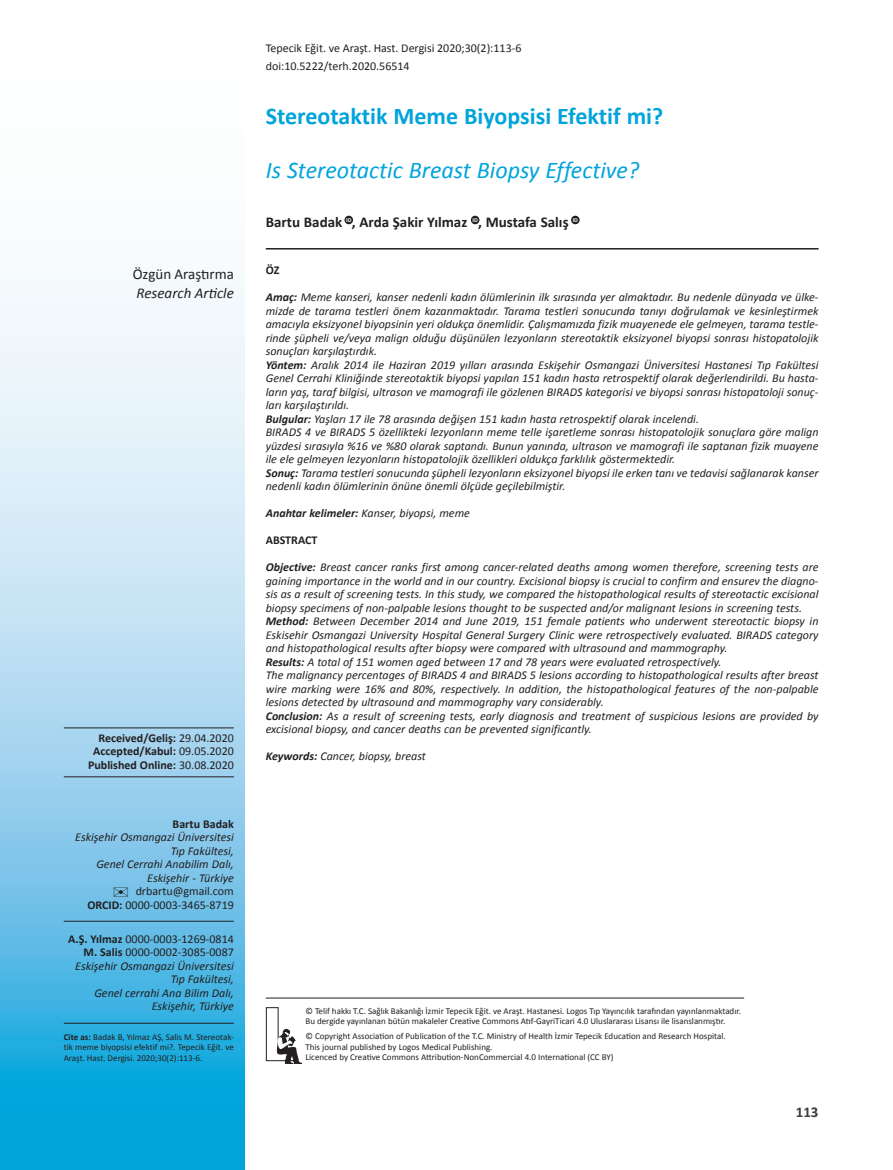
<style>
.page{position:relative;width:893px;height:1170px;background:#fff}
.page>*{position:absolute;margin:0;border:0;box-sizing:border-box;transform-origin:0 0}
.t1{font:italic 24px "Calibri";color:#00a4db}
.t2{font:700 24px "Calibri";color:#00a4db}
.t3{font:700 15px "Calibri";color:#231f20}
.t4{font:italic 15px "Calibri";color:#231f20}
.t5{font:15px "Calibri";color:#231f20}
.t6{font:700 15px "Calibri";color:#3e3e3f}
.t7{font:italic 12px/13.5px "Calibri";color:#231f20;text-align:justify}
.t8{font:12px "Calibri";color:#231f20}
.t9{font:700 12px "Calibri";color:#231f20}
.t10{font:9px/10.5px "Calibri";color:#231f20;text-align:justify}
.t11{font:700 6px "Calibri";color:#fff}
.s1{font-weight:400}
.s2{font-weight:700}
</style>
<div class="page">
<svg style="left:266px;top:1007px;width:36px;height:56px"></svg>
<hr style="left:266px;top:997px;width:478px;height:1px;background:#231f20">
<svg style="left:0;top:283px;width:244px;height:886px;background:#95d2ee"></svg>
<hr style="left:64px;top:727px;width:170px;height:1px;background:#231f20">
<hr style="left:64px;top:776px;width:170px;height:1px;background:#231f20">
<hr style="left:266px;top:248px;width:553px;height:1px;background:#231f20">
<hr style="left:64px;top:1022px;width:170px;height:1px;background:#231f20">
<hr style="left:64px;top:920px;width:170px;height:1px;background:#231f20">
<div style="left:344px;top:216px;width:9px;height:8px;background:#231f20;border-radius:50%"></div>
<div style="left:471px;top:216px;width:8px;height:8px;background:#231f20;border-radius:50%"></div>
<div style="left:571px;top:216px;width:9px;height:8px;background:#231f20;border-radius:50%"></div>
<p class="t5" style="left:133px;top:264px;width:103px">Özgün Araştırma</p>
<p class="t4" style="left:137px;top:284px;width:99px">Research Article</p>
<p class="t9" style="left:99px;top:730px;width:137px">Received/Geliş: <span class="s1">29.04.2020</span></p>
<p class="t9" style="left:93px;top:743px;width:142px">Accepted/Kabul: <span class="s1">09.05.2020</span></p>
<p class="t9" style="left:88px;top:757px;width:147px">Published Online: <span class="s1">30.08.2020</span></p>
<p class="t9" style="left:173px;top:816px;width:63px">Bartu Badak</p>
<p class="t7" style="left:75px;top:829px;width:160px">Eskişehir Osmangazi Üniversitesi</p>
<p class="t7" style="left:171px;top:843px;width:65px">Tıp Fakültesi,</p>
<p class="t7" style="left:96px;top:856px;width:139px;text-align:right">Genel Cerrahi Anabilim Dalı,<br>Eskişehir - Türkiye</p>
<p class="t8" style="left:113px;top:883px;width:122px">✉ drbartu@gmail.com</p>
<p class="t8" style="left:87px;top:897px;width:148px"><span class="s2">ORCID:</span> 0000-0003-3465-8719</p>
<p class="t8" style="left:68px;top:931px;width:167px"><span class="s2">A.Ş. Yılmaz</span> 0000-0003-1269-0814</p>
<p class="t8" style="left:84px;top:944px;width:152px"><span class="s2">M. Salis</span> 0000-0002-3085-0087</p>
<p class="t7" style="left:75px;top:958px;width:160px;text-align:right">Eskişehir Osmangazi Üniversitesi<br>Tıp Fakültesi,</p>
<p class="t7" style="left:94px;top:985px;width:141px;text-align:right">Genel cerrahi Ana Bilim Dalı,<br>Eskişehir, Türkiye</p>
<p class="t10" style="left:64px;top:1031px;width:172px"><span class="s2">Cite as:</span> Badak B, Yılmaz AŞ, Salis M. Stereotak&shy;tik meme biyopsisi efektif mi?. Tepecik Eğit. ve Araşt. Hast. Dergisi. 2020;30(2):113-6.</p>
<p class="t8" style="left:266px;top:40px;width:257px">Tepecik Eğit. ve Araşt. Hast. Dergisi 2020;30(2):113-6</p>
<p class="t8" style="left:266px;top:58px;width:145px">doi:10.5222/terh.2020.56514</p>
<p class="t2" style="left:266px;top:101px;width:399px">Stereotaktik Meme Biyopsisi Efektif mi?</p>
<p class="t1" style="left:266px;top:155px;width:375px">Is Stereotactic Breast Biopsy Effective?</p>
<p class="t3" style="left:266px;top:213px;width:304px">Bartu Badak , Arda Şakir Yılmaz , Mustafa Salış</p>
<p class="t11" style="left:346px;top:216px;width:7px">ID</p>
<p class="t11" style="left:472px;top:216px;width:7px">ID</p>
<p class="t11" style="left:573px;top:216px;width:7px">ID</p>
<p class="t9" style="left:266px;top:262px;width:15px">ÖZ</p>
<p class="t7" style="left:266px;top:290px;width:554px"><span class="s2">Amaç:</span> Meme kanseri, kanser nedenli kadın ölümlerinin ilk sırasında yer almaktadır. Bu nedenle dünyada ve ülke&shy;mizde de tarama testleri önem kazanmaktadır. Tarama testleri sonucunda tanıyı doğrulamak ve kesinleştirmek amacıyla eksizyonel biyopsinin yeri oldukça önemlidir. Çalışmamızda fizik muayenede ele gelmeyen, tarama testle&shy;rinde şüpheli ve/veya malign olduğu düşünülen lezyonların stereotaktik eksizyonel biyopsi sonrası histopatolojik sonuçları karşılaştırdık.</p>
<p class="t7" style="left:266px;top:357px;width:554px"><span class="s2">Yöntem:</span> Aralık 2014 ile Haziran 2019 yılları arasında Eskişehir Osmangazi Üniversitesi Hastanesi Tıp Fakültesi Genel Cerrahi Kliniğinde stereotaktik biyopsi yapılan 151 kadın hasta retrospektif olarak değerlendirildi. Bu hasta&shy;ların yaş, taraf bilgisi, ultrason ve mamografi ile gözlenen BIRADS kategorisi ve biyopsi sonrası histopatoloji sonuç&shy;ları karşılaştırıldı.</p>
<p class="t7" style="left:266px;top:411px;width:435px"><span class="s2">Bulgular:</span> Yaşları 17 ile 78 arasında değişen 151 kadın hasta retrospektif olarak incelendi.</p>
<p class="t7" style="left:266px;top:425px;width:554px">BIRADS 4 ve BIRADS 5 özellikteki lezyonların meme telle işaretleme sonrası histopatolojik sonuçlara göre malign yüzdesi sırasıyla %16 ve %80 olarak saptandı. Bunun yanında, ultrason ve mamografi ile saptanan fizik muayene ile ele gelmeyen lezyonların histopatolojik özellikleri oldukça farklılık göstermektedir.</p>
<p class="t7" style="left:266px;top:465px;width:554px"><span class="s2">Sonuç:</span> Tarama testleri sonucunda şüpheli lezyonların eksizyonel biyopsi ile erken tanı ve tedavisi sağlanarak kanser nedenli kadın ölümlerinin önüne önemli ölçüde geçilebilmiştir.</p>
<p class="t7" style="left:266px;top:506px;width:206px"><span class="s2">Anahtar kelimeler:</span> Kanser, biyopsi, meme</p>
<p class="t9" style="left:266px;top:532px;width:53px">ABSTRACT</p>
<p class="t7" style="left:266px;top:560px;width:554px"><span class="s2">Objective:</span> Breast cancer ranks first among cancer-related deaths among women therefore, screening tests are gaining importance in the world and in our country. Excisional biopsy is crucial to confirm and ensurev the diagno&shy;sis as a result of screening tests. In this study, we compared the histopathological results of stereotactic excisional biopsy specimens of non-palpable lesions thought to be suspected and/or malignant lesions in screening tests.</p>
<p class="t7" style="left:266px;top:614px;width:554px"><span class="s2">Method:</span> Between December 2014 and June 2019, 151 female patients who underwent stereotactic biopsy in Eskisehir Osmangazi University Hospital General Surgery Clinic were retrospectively evaluated. BIRADS category and histopathological results after biopsy were compared with ultrasound and mammography.</p>
<p class="t7" style="left:266px;top:654px;width:457px"><span class="s2">Results:</span> A total of 151 women aged between 17 and 78 years were evaluated retrospectively.</p>
<p class="t7" style="left:266px;top:668px;width:554px">The malignancy percentages of BIRADS 4 and BIRADS 5 lesions according to histopathological results after breast wire marking were 16% and 80%, respectively. In addition, the histopathological features of the non-palpable lesions detected by ultrasound and mammography vary considerably.</p>
<p class="t7" style="left:266px;top:708px;width:554px"><span class="s2">Conclusion:</span> As a result of screening tests, early diagnosis and treatment of suspicious lesions are provided by excisional biopsy, and cancer deaths can be prevented significantly.</p>
<p class="t7" style="left:266px;top:749px;width:162px"><span class="s2">Keywords:</span> Cancer, biopsy, breast</p>
<p class="t10" style="left:305px;top:1005px;width:437px">© Telif hakkı T.C. Sağlık Bakanlığı İzmir Tepecik Eğit. ve Araşt. Hastanesi. Logos Tıp Yayıncılık tarafından yayınlanmaktadır.</p>
<p class="t10" style="left:305px;top:1015px;width:421px">Bu dergide yayınlanan bütün makaleler Creative Commons Atıf-GayriTicari 4.0 Uluslararası Lisansı ile lisanslanmıştır.</p>
<p class="t10" style="left:305px;top:1030px;width:422px">© Copyright Association of Publication of the T.C. Ministry of Health İzmir Tepecik Education and Research Hospital.</p>
<p class="t10" style="left:305px;top:1040px;width:189px">This journal published by Logos Medical Publishing.</p>
<p class="t10" style="left:305px;top:1051px;width:310px">Licenced by Creative Commons Attribution-NonCommercial 4.0 International (CC BY)</p>
<p class="t6" style="left:796px;top:1102px;width:24px">113</p>
</div>
